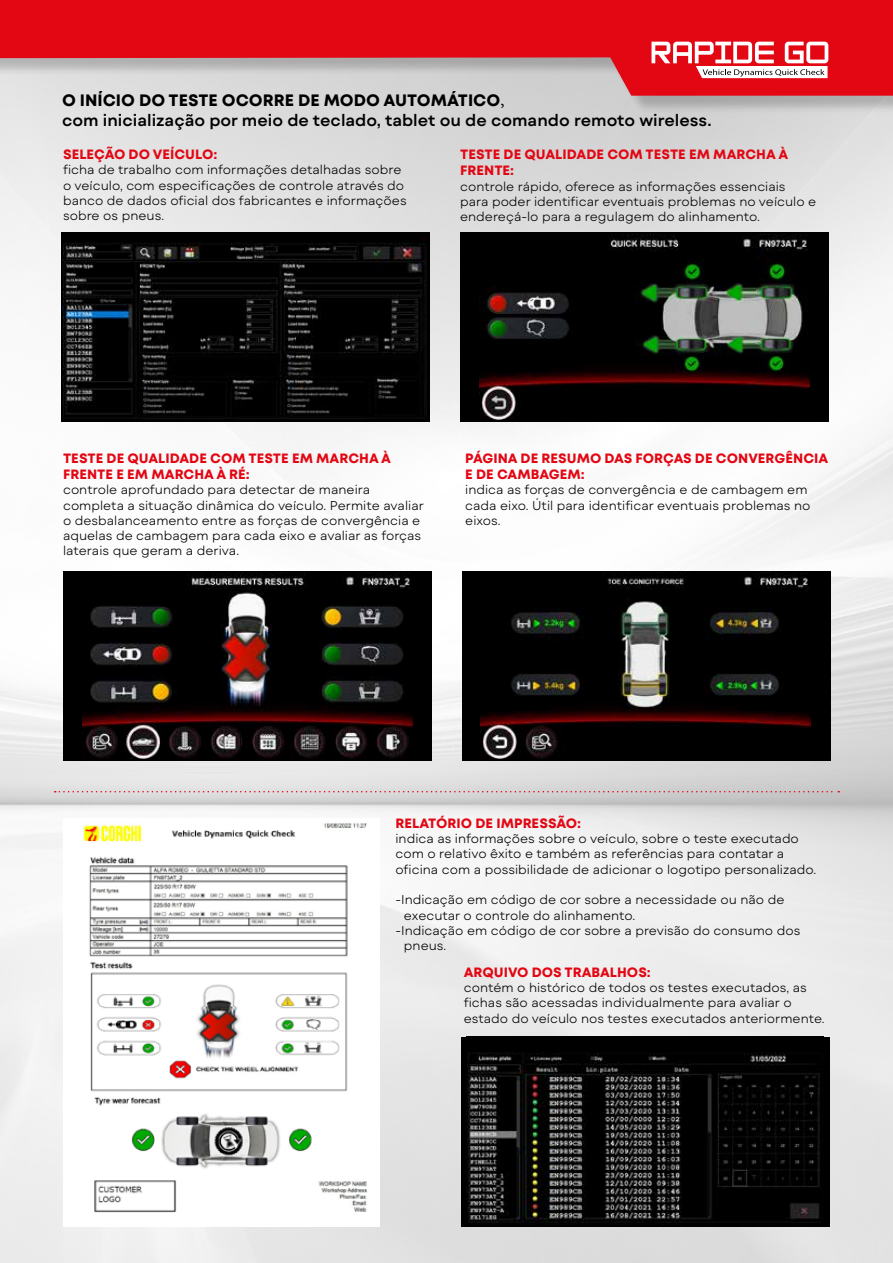
<style>
.page{position:relative;width:893px;height:1263px;background:#fff}
.page>*{position:absolute;margin:0;border:0;box-sizing:border-box;transform-origin:0 0}
.t1{font:600 16.5px/19.8px "Mont Blanc";color:#000}
.t2{font:700 13.5px/16.2px "Mont Blanc";color:#e30613}
.t3{font:300 12.75px/15.3px "Mont Blanc";color:#000}
.s1{font-weight:700}
.s2{font-family:"Minion Pro";font-weight:400;font-size:18px}
</style>
<div class="page">
<img style="left:0;top:114px;width:893px;height:1149px">
<div style="left:0;top:0;width:893px;height:114px;background:#000;opacity:.2"></div>
<svg style="left:0;top:0;width:893px;height:96px;background:#db424b"></svg>
<svg style="left:55px;top:791px;width:784px;height:1px"></svg>
<svg style="left:649px;top:39px;width:182px;height:42px"></svg>
<svg style="left:651px;top:42px;width:177px;height:36px"></svg>
<div style="left:462px;top:1037px;width:368px;height:190px;background:#000"></div>
<img style="left:467px;top:1052px;width:353px;height:173px">
<div style="left:462px;top:571px;width:369px;height:190px;background:#000"></div>
<img style="left:481px;top:573px;width:330px;height:185px">
<div style="left:461px;top:232px;width:368px;height:190px;background:#000"></div>
<img style="left:479px;top:234px;width:330px;height:186px">
<div style="left:64px;top:571px;width:368px;height:190px;background:#000"></div>
<img style="left:82px;top:573px;width:330px;height:185px">
<div style="left:61px;top:232px;width:368px;height:190px;background:#000"></div>
<img style="left:63px;top:238px;width:363px;height:181px">
<img style="left:64px;top:850px;width:316px;height:327px">
<img style="left:64px;top:1177px;width:316px;height:50px">
<img style="left:64px;top:819px;width:316px;height:31px">
<p class="t1" style="left:62px;top:90px;width:651px"><span class="s1">O INÍCIO DO TESTE OCORRE DE MODO AUTOMÁTICO</span><span class="s2">,<br></span>com inicialização por meio de teclado, tablet ou de comando remoto wireless.</p>
<p class="t2" style="left:63px;top:147px;width:156px">SELEÇÃO DO VEÍCULO:</p>
<p class="t3" style="left:63px;top:162px;width:345px">ficha de trabalho com informações detalhadas sobre o veículo, com especificações de controle através do banco de dados oficial dos fabricantes e informações sobre os pneus.</p>
<p class="t2" style="left:460px;top:147px;width:330px">TESTE DE QUALIDADE COM TESTE EM MARCHA À<br>FRENTE:</p>
<p class="t3" style="left:460px;top:179px;width:358px">controle rápido, oferece as informações essenciais para poder identificar eventuais problemas no veículo e endereçá-lo para a regulagem do alinhamento.</p>
<p class="t2" style="left:63px;top:450px;width:330px">TESTE DE QUALIDADE COM TESTE EM MARCHA À<br>FRENTE E EM MARCHA À RÉ:</p>
<p class="t3" style="left:63px;top:482px;width:362px">controle aprofundado para detectar de maneira completa a situação dinâmica do veículo. Permite avaliar o desbalanceamento entre as forças de convergência e aquelas de cambagem para cada eixo e avaliar as forças laterais que geram a deriva.</p>
<p class="t2" style="left:465px;top:450px;width:365px">PÁGINA DE RESUMO DAS FORÇAS DE CONVERGÊNCIA<br>E DE CAMBAGEM:</p>
<p class="t3" style="left:465px;top:482px;width:347px">indica as forças de convergência e de cambagem em cada eixo. Útil para identificar eventuais problemas no eixos.</p>
<p class="t2" style="left:395px;top:815px;width:187px">RELATÓRIO DE IMPRESSÃO:</p>
<p class="t3" style="left:395px;top:831px;width:422px">indica as informações sobre o veículo, sobre o teste executado com o relativo êxito e também as referências para contatar a oficina com a possibilidade de adicionar o logotipo personalizado.</p>
<p class="t3" style="left:395px;top:892px;width:390px">-Indicação em código de cor sobre a necessidade ou não de</p>
<p class="t3" style="left:404px;top:907px;width:233px">executar o controle do alinhamento.</p>
<p class="t3" style="left:395px;top:923px;width:406px">-Indicação em código de cor sobre a previsão do consumo dos</p>
<p class="t3" style="left:404px;top:938px;width:44px">pneus.</p>
<p class="t2" style="left:464px;top:964px;width:189px">ARQUIVO DOS TRABALHOS:</p>
<p class="t3" style="left:464px;top:980px;width:362px">contém o histórico de todos os testes executados, as fichas são acessadas individualmente para avaliar o estado do veículo nos testes executados anteriormente.</p>
</div>
